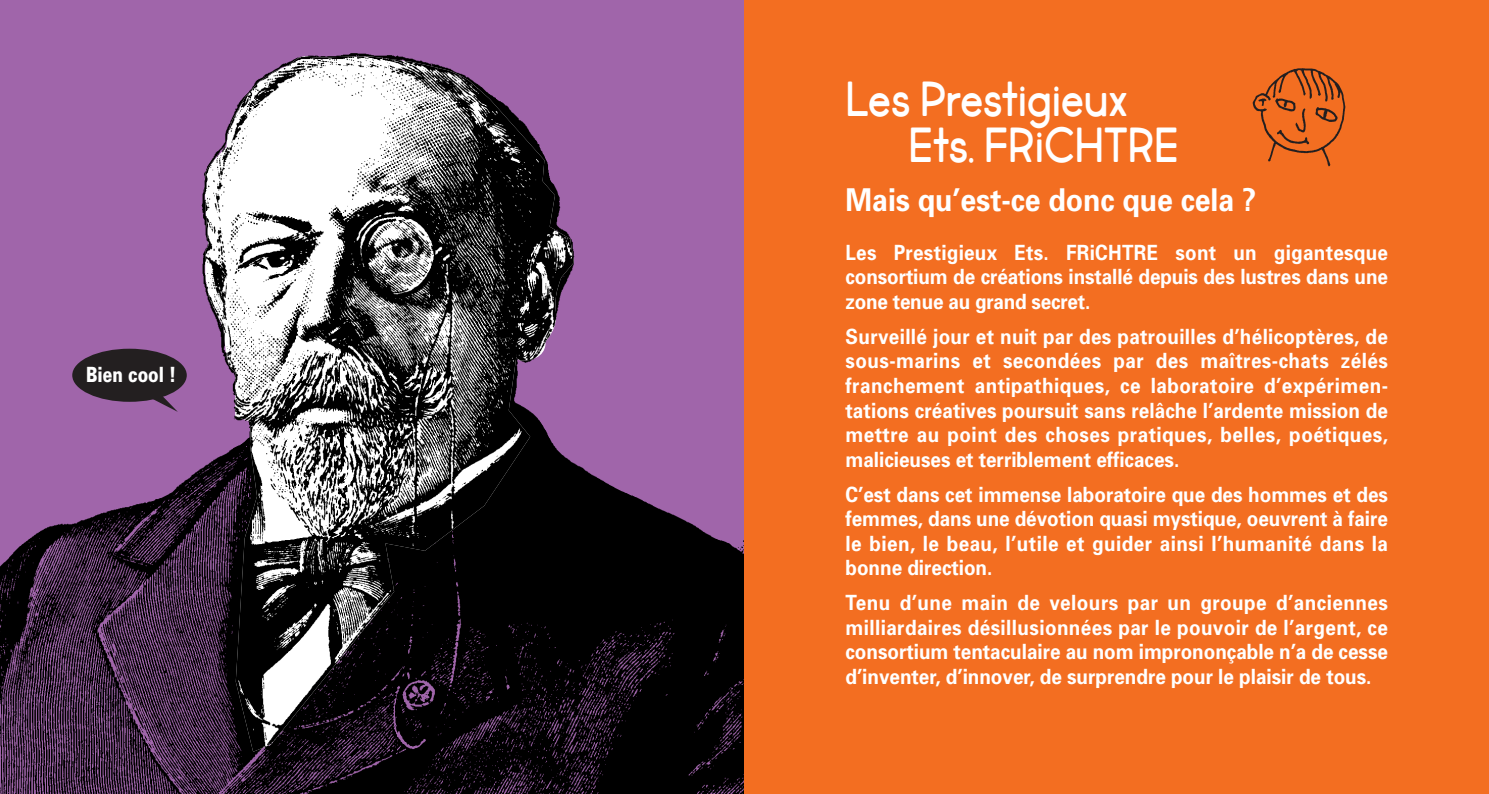
<style>
.page{position:relative;width:1489px;height:794px;background:#fff}
.page>*{position:absolute;margin:0;border:0;box-sizing:border-box;transform-origin:0 0}
.t1{font:52.5px/45.5px "Market Fresh";color:#fff;scale:.9 1}
.t2{font:700 31.5px "Univers";color:#fff;scale:.9 1}
.t3{font:700 21px/24.5px "Univers";color:#fff;text-align:justify;scale:.9 1}
.t4{font:900 21px "Univers";color:#fff;scale:.75 1}
</style>
<div class="page">
<div style="left:0;top:0;width:744px;height:794px;background:#a065aa"></div>
<img style="left:0;top:53px;width:744px;height:741px">
<div style="left:72px;top:349px;width:115px;height:53px;background:#231f20;border-radius:50%"></div>
<svg style="left:143px;top:389px;width:35px;height:23px"></svg>
<div style="left:744px;top:0;width:744px;height:794px;background:#f36e21"></div>
<img style="left:1252px;top:68px;width:94px;height:99px">
<img style="left:203px;top:55px;width:370px;height:697px">
<p class="t4" style="left:86px;top:366px;width:122px">Bien cool !</p>
<h1 class="t1" style="left:908px;top:80px;width:302px;text-indent:-63px">Les Prestigieux<br>Ets. FRiCHTRE</h1>
<h2 class="t2" style="left:845px;top:188px;width:458px">Mais qu’est-ce donc que cela ?</h2>
<p class="t3" style="left:845px;top:242px;width:604px">Les Prestigieux Ets. FRiCHTRE sont un gigantesque consortium de créations installé depuis des lustres dans une zone tenue au grand secret.</p>
<p class="t3" style="left:845px;top:326px;width:604px">Surveillé jour et nuit par des patrouilles d’hélicoptères, de sous-marins et secondées par des maîtres-chats zélés franchement antipathiques, ce laboratoire d’expérimen&shy;tations créatives poursuit sans relâche l’ardente mission de mettre au point des choses pratiques, belles, poétiques, malicieuses et terriblement efficaces.</p>
<p class="t3" style="left:845px;top:484px;width:604px">C’est dans cet immense laboratoire que des hommes et des femmes, dans une dévotion quasi mystique, oeuvrent à faire le bien, le beau, l’utile et guider ainsi l’humanité dans la bonne direction.</p>
<p class="t3" style="left:845px;top:592px;width:604px">Tenu d’une main de velours par un groupe d’anciennes milliardaires désillusionnées par le pouvoir de l’argent, ce consortium tentaculaire au nom imprononçable n’a de cesse d’inventer, d’innover, de surprendre pour le plaisir de tous.</p>
</div>
